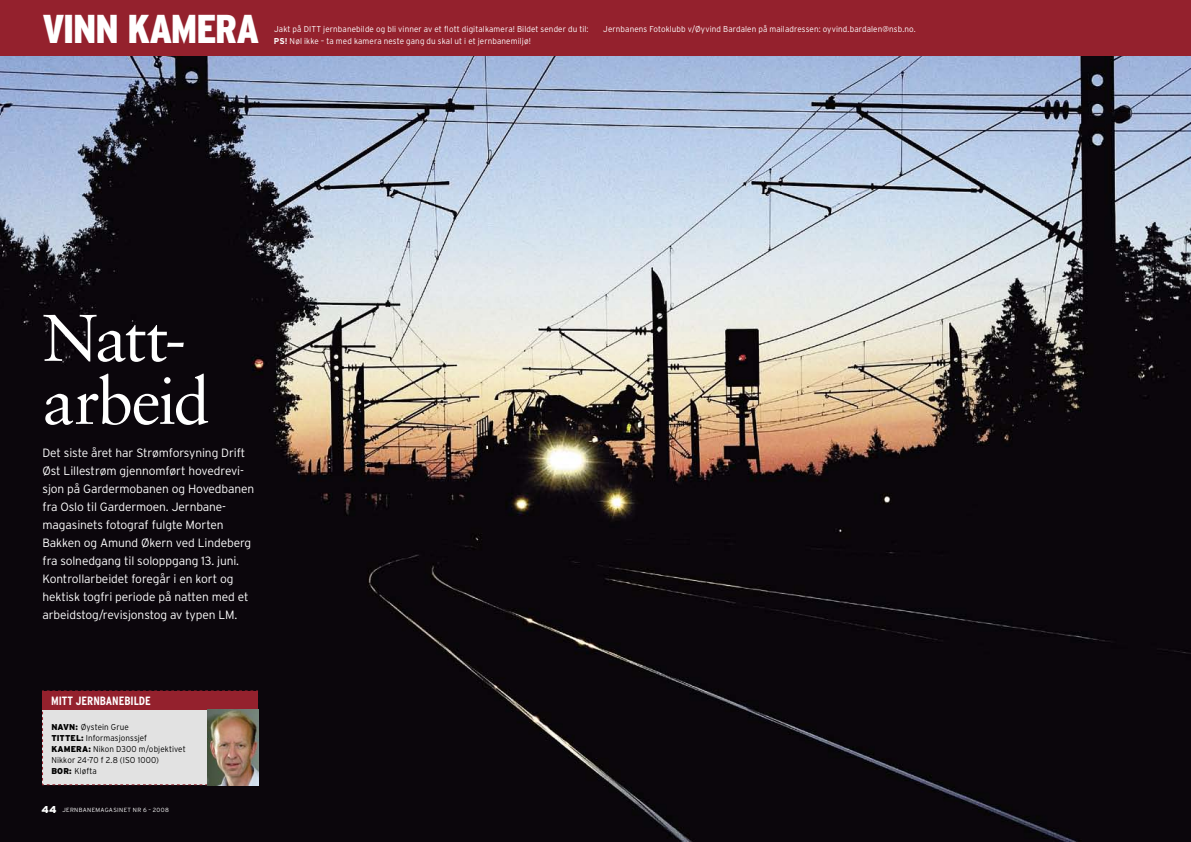
<style>
.page{position:relative;width:1191px;height:842px;background:#fff}
.page>*{position:absolute;margin:0;border:0;box-sizing:border-box;transform-origin:0 0}
.t1{font:66px/63px "Sabon";letter-spacing:-.04em;color:#fff}
.t2{font:900 condensed 40.2px "Interstate";color:#fff}
.t3{font:300 12px/18px "Interstate";letter-spacing:-.01em;color:#fff}
.t4{font:700 condensed 12px "Interstate";letter-spacing:-.005em;color:#fff}
.t5{font:300 8.5px "Interstate";letter-spacing:.01em;color:#fff;scale:.95 1}
.t6{font:300 8.5px/11px "Interstate";letter-spacing:.015em;color:#000;scale:.95 1}
.t7{font:300 6px "Interstate";letter-spacing:.055em;color:#fff}
.s1{font-weight:700}
.s2{font-weight:900}
.s3{font-weight:900;font-size:10px}
</style>
<div class="page">
<div style="left:0;top:0;width:1191px;height:57px;background:#94212d"></div>
<img style="left:0;top:56px;width:1191px;height:786px">
<div style="left:42px;top:690px;width:216px;height:95px;background:#e2e2e2"></div>
<div style="left:43px;top:691px;width:215px;height:19px;background:#94212d"></div>
<img style="left:207px;top:710px;width:51px;height:75px">
<h2 class="t2" style="left:43px;top:7px;width:108px">VINN KAMERA</h2>
<p class="t5" style="left:274px;top:24px;width:332px">Jakt på DITT jernbanebilde og bli vinner av et flott digitalkamera! Bildet sender du til:</p>
<p class="t5" style="left:603px;top:24px;width:330px">Jernbanens Fotoklubb v/Øyvind Bardalen på mailadressen: oyvind.bardalen@nsb.no.</p>
<p class="t5" style="left:274px;top:36px;width:272px"><span class="s1">PS!</span> Nøl ikke – ta med kamera neste gang du skal ut i et jernbanemiljø!</p>
<h1 class="t1" style="left:43px;top:306px;width:169px">Natt&shy;arbeid</h1>
<p class="t3" style="left:43px;top:443px;width:213px">Det siste året har Strømforsyning Drift Øst Lillestrøm gjennomført hovedrevi&shy;sjon på Gardermobanen og Hovedbanen fra Oslo til Gardermoen. Jernbane&shy;magasinets fotograf fulgte Morten Bakken og Amund Økern ved Lindeberg fra solnedgang til soloppgang 13. juni.<br>Kontrollarbeidet foregår i en kort og hektisk togfri periode på natten med et arbeidstog/revisjonstog av typen LM .</p>
<p class="t4" style="left:51px;top:694px;width:101px">MITT JERNBANEBILDE</p>
<p class="t6" style="left:51px;top:722px;width:143px"><span class="s2">NAVN:</span> Øystein Grue<br><span class="s2">TITTEL:</span> I nformasjonssjef<br><span class="s2">KAMERA:</span> N ikon D300 m/objektivet<br>N ikkor 24-70 f 2.8 (ISO 1000)<br><span class="s2">BOR:</span> Kløfta</p>
<p class="t7" style="left:42px;top:807px;width:129px"><span class="s3">44</span> jernbanemagasinet NR 6 – 2008</p>
</div>
